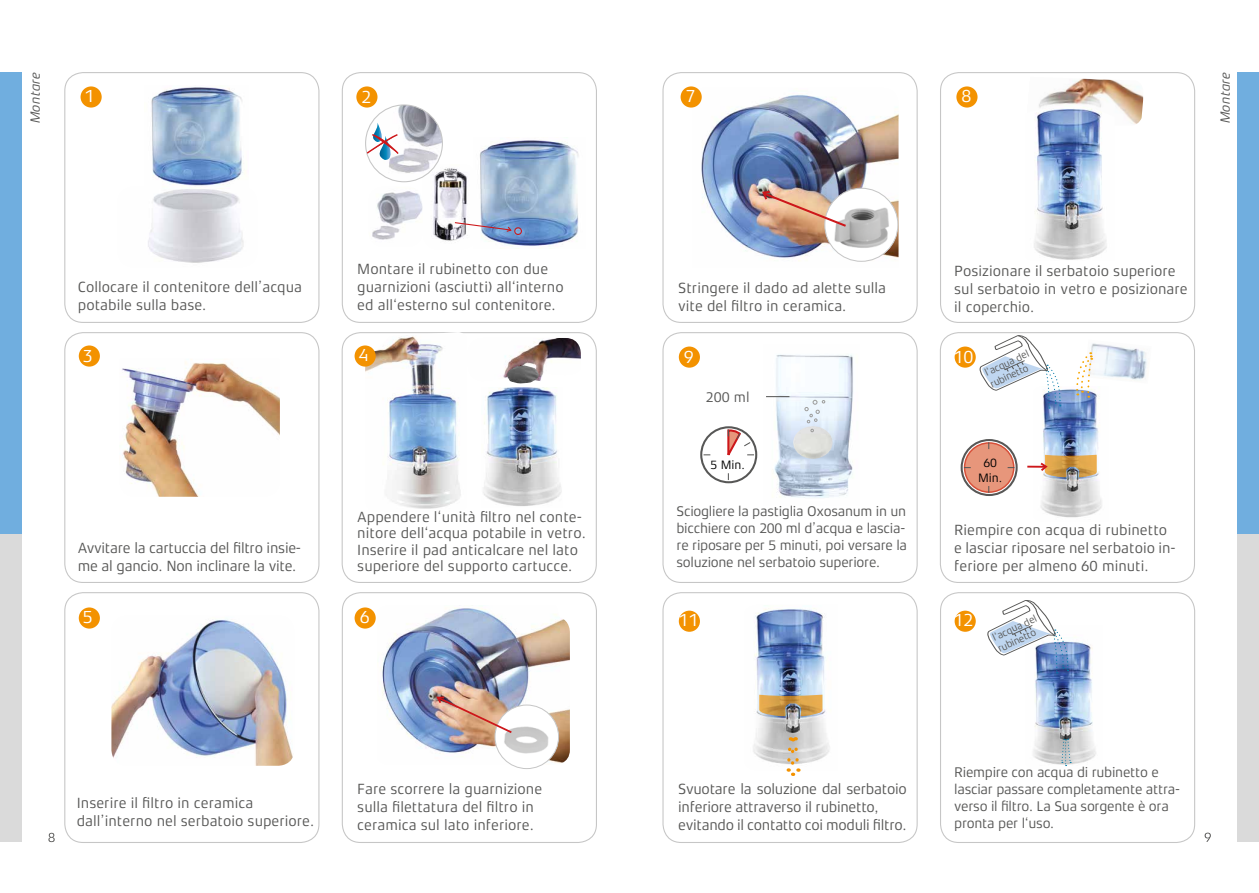
<style>
.page{position:relative;width:1259px;height:893px;background:#fff}
.page>*{position:absolute;margin:0;border:0;box-sizing:border-box;transform-origin:0 0}
.t1{font:18px "Xenois Sans Pro";color:#fff}
.t2{font:15px/18px "Xenois Sans Pro";color:#575756}
.t3{font:15px/18px "Xenois Sans Pro";letter-spacing:-.02em;color:#575756}
.t4{font:14.4px "Xenois Sans Pro";color:#575756}
.t5{font:14.25px/17.1px "Xenois Sans Pro";letter-spacing:-.02em;color:#575756}
.t6{font:italic 13.5px "Xenois Sans Pro";color:#575756}
.t7{font:12.3px/14.9px "Xenois Sans Pro";color:#000;text-align:center}
.t8{font:10.35px/12.5px "Xenois Sans Pro";color:#575756}
</style>
<div class="page">
<div style="left:342px;top:332px;width:255px;height:251px;border:1px solid #c6c6c6;border-radius:18px"></div>
<div style="left:940px;top:72px;width:255px;height:251px;border:1px solid #c6c6c6;border-radius:18px"></div>
<div style="left:662px;top:332px;width:255px;height:251px;border:1px solid #c6c6c6;border-radius:18px"></div>
<div style="left:662px;top:592px;width:255px;height:251px;border:1px solid #c6c6c6;border-radius:18px"></div>
<div style="left:662px;top:72px;width:255px;height:251px;border:1px solid #c6c6c6;border-radius:18px"></div>
<div style="left:940px;top:332px;width:255px;height:251px;border:1px solid #c6c6c6;border-radius:18px"></div>
<div style="left:342px;top:72px;width:255px;height:251px;border:1px solid #c6c6c6;border-radius:18px"></div>
<div style="left:64px;top:332px;width:255px;height:251px;border:1px solid #c6c6c6;border-radius:18px"></div>
<div style="left:64px;top:592px;width:255px;height:251px;border:1px solid #c6c6c6;border-radius:18px"></div>
<svg style="left:1204px;top:833px;width:6px;height:9px"></svg>
<img style="left:122px;top:361px;width:158px;height:136px">
<img style="left:480px;top:140px;width:99px;height:109px">
<div style="left:64px;top:72px;width:255px;height:251px;border:1px solid #c6c6c6;border-radius:18px"></div>
<img style="left:423px;top:164px;width:44px;height:77px">
<div style="left:514px;top:227px;width:8px;height:8px;border:1px solid #cd171a;border-radius:50%"></div>
<svg style="left:454px;top:221px;width:58px;height:12px"></svg>
<img style="left:372px;top:191px;width:50px;height:49px">
<img style="left:365px;top:105px;width:77px;height:77px;border-radius:38px">
<svg style="left:366px;top:123px;width:33px;height:37px"></svg>
<img style="left:148px;top:188px;width:96px;height:75px">
<img style="left:503px;top:338px;width:78px;height:43px">
<img style="left:694px;top:93px;width:204px;height:169px">
<div style="left:825px;top:188px;width:73px;height:73px;background:#fff;border-radius:50%"></div>
<img style="left:825px;top:202px;width:73px;height:59px">
<svg style="left:760px;top:190px;width:88px;height:38px;background:#dbb29b"></svg>
<img style="left:483px;top:388px;width:79px;height:118px">
<img style="left:507px;top:365px;width:32px;height:18px">
<div style="left:700px;top:426px;width:57px;height:57px;border:2px solid #575756;border-radius:50%"></div>
<svg style="left:726px;top:426px;width:28px;height:37px"></svg>
<img style="left:766px;top:354px;width:87px;height:144px">
<img style="left:793px;top:426px;width:39px;height:33px">
<svg style="left:804px;top:400px;width:21px;height:23px"></svg>
<svg style="left:766px;top:396px;width:23px;height:1px"></svg>
<img style="left:753px;top:608px;width:77px;height:156px">
<svg style="left:785px;top:737px;width:16px;height:39px"></svg>
<svg style="left:759px;top:695px;width:63px;height:21px"></svg>
<div style="left:81px;top:86px;width:21px;height:22px;background:#f39200;border-radius:50%"></div>
<div style="left:342px;top:592px;width:255px;height:251px;border:1px solid #c6c6c6;border-radius:18px"></div>
<img style="left:111px;top:619px;width:182px;height:147px">
<img style="left:151px;top:87px;width:92px;height:99px">
<img style="left:365px;top:332px;width:102px;height:177px">
<img style="left:380px;top:607px;width:190px;height:156px">
<div style="left:495px;top:705px;width:63px;height:64px;background:#fff;border-radius:50%"></div>
<img style="left:495px;top:710px;width:63px;height:56px">
<div style="left:494px;top:705px;width:65px;height:64px;border:1px solid #c6c6c6;border-radius:50%"></div>
<img style="left:435px;top:696px;width:79px;height:39px">
<img style="left:1040px;top:389px;width:62px;height:129px">
<img style="left:1091px;top:343px;width:56px;height:37px">
<div style="left:964px;top:443px;width:49px;height:49px;background:#e7967b;border-radius:50%"></div>
<div style="left:963px;top:442px;width:51px;height:51px;border:2px solid #d74f38;border-radius:50%"></div>
<div style="left:960px;top:439px;width:57px;height:57px;border:2px solid #575756;border-radius:50%"></div>
<svg style="left:1075px;top:352px;width:17px;height:46px"></svg>
<svg style="left:1027px;top:455px;width:69px;height:22px"></svg>
<div style="left:356px;top:86px;width:21px;height:22px;background:#f39200;border-radius:50%"></div>
<div style="left:79px;top:345px;width:21px;height:22px;background:#f39200;border-radius:50%"></div>
<div style="left:354px;top:345px;width:22px;height:22px;background:#f39200;border-radius:50%"></div>
<div style="left:79px;top:607px;width:21px;height:22px;background:#f39200;border-radius:50%"></div>
<div style="left:354px;top:607px;width:22px;height:22px;background:#f39200;border-radius:50%"></div>
<div style="left:680px;top:86px;width:22px;height:22px;background:#f39200;border-radius:50%"></div>
<div style="left:956px;top:86px;width:21px;height:22px;background:#f39200;border-radius:50%"></div>
<div style="left:679px;top:347px;width:21px;height:21px;background:#f39200;border-radius:50%"></div>
<div style="left:954px;top:347px;width:21px;height:21px;background:#f39200;border-radius:50%"></div>
<div style="left:679px;top:611px;width:21px;height:21px;background:#f39200;border-radius:50%"></div>
<svg style="left:48px;top:833px;width:7px;height:9px"></svg>
<div style="left:1237px;top:72px;width:22px;height:769px;background:#dadada"></div>
<div style="left:1237px;top:72px;width:22px;height:462px;background:#70aedf"></div>
<div style="left:0;top:72px;width:21px;height:769px;background:#dadada"></div>
<div style="left:0;top:72px;width:21px;height:462px;background:#70aedf"></div>
<img style="left:1039px;top:78px;width:105px;height:46px">
<img style="left:1034px;top:105px;width:80px;height:155px">
<div style="left:940px;top:592px;width:255px;height:251px;border:1px solid #c6c6c6;border-radius:18px"></div>
<img style="left:1033px;top:641px;width:63px;height:124px">
<svg style="left:1061px;top:739px;width:10px;height:27px"></svg>
<div style="left:954px;top:611px;width:21px;height:21px;background:#f39200;border-radius:50%"></div>
<svg style="left:987px;top:600px;width:81px;height:73px"></svg>
<svg style="left:969px;top:332px;width:92px;height:77px"></svg>
<p class="t6" style="left:28px;top:123px;width:53px;rotate:-90deg">Montare</p>
<p class="t6" style="left:1217px;top:123px;width:53px;rotate:-90deg">Montare</p>
<p class="t1" style="left:685px;top:86px;width:11px">7</p>
<p class="t1" style="left:961px;top:86px;width:11px">8</p>
<p class="t1" style="left:85px;top:86px;width:11px">1</p>
<p class="t1" style="left:361px;top:87px;width:11px">2</p>
<p class="t2" style="left:78px;top:278px;width:226px">Collocare il contenitore dell’acqua potabile sulla base.</p>
<p class="t2" style="left:357px;top:260px;width:208px">Montare il rubinetto con due guarnizioni (asciutti) all‘interno ed all‘esterno sul contenitore.</p>
<p class="t2" style="left:954px;top:262px;width:235px">Posizionare il serbatoio superiore sul serbatoio in vetro e posizionare il coperchio.</p>
<p class="t2" style="left:678px;top:279px;width:209px">Stringere il dado ad alette sulla vite del filtro in ceramica.</p>
<p class="t1" style="left:83px;top:346px;width:11px">3</p>
<p class="t1" style="left:359px;top:345px;width:11px">4</p>
<p class="t3" style="left:78px;top:538px;width:225px">Avvitare la cartuccia del filtro insie&shy;me al gancio. Non inclinare la vite.</p>
<p class="t2" style="left:357px;top:508px;width:230px;line-height:16.5px">Appendere l‘unità filtro nel conte&shy;nitore dell‘acqua potabile in vetro.<br>Inserire il pad anticalcare nel lato superiore del supporto cartucce.</p>
<p class="t1" style="left:83px;top:607px;width:11px">5</p>
<p class="t1" style="left:360px;top:607px;width:11px">6</p>
<p class="t2" style="left:77px;top:794px;width:239px">Inserire il filtro in ceramica dall’interno nel serbatoio superiore.</p>
<p class="t2" style="left:357px;top:779px;width:186px">Fare scorrere la guarnizione sulla filettatura del filtro in ceramica sul lato inferiore.</p>
<p class="t1" style="left:684px;top:347px;width:11px">9</p>
<p class="t1" style="left:953px;top:347px;width:21px">10</p>
<p class="t4" style="left:706px;top:389px;width:45px">200 ml</p>
<p class="t8" style="left:982px;top:367px;width:49px;rotate:-25deg">l‘acqua del rubinetto</p>
<p class="t7" style="left:710px;top:457px;width:36px">5 Min.</p>
<p class="t5" style="left:676px;top:502px;width:232px">Sciogliere la pastiglia Oxosanum in un bicchiere con 200 ml d’acqua e lascia&shy;re riposare per 5 minuti, poi versare la soluzione nel serbatoio superiore.</p>
<p class="t1" style="left:678px;top:610px;width:21px">11</p>
<p class="t3" style="left:678px;top:780px;width:230px">Svuotare la soluzione dal serbatoio inferiore attraverso il rubinetto, evitando il contatto coi moduli filtro.</p>
<p class="t7" style="left:978px;top:455px;width:26px">60<br>Min.</p>
<p class="t2" style="left:954px;top:521px;width:223px">Riempire con acqua di rubinetto e lasciar riposare nel serbatoio in&shy;feriore per almeno 60 minuti.</p>
<p class="t1" style="left:953px;top:610px;width:21px">12</p>
<p class="t8" style="left:990px;top:632px;width:49px;rotate:-25deg">l‘acqua del rubinetto</p>
<p class="t5" style="left:954px;top:763px;width:227px">Riempire con acqua di rubinetto e lasciar passare completamente attra&shy;verso il filtro. La Sua sorgente è ora pronta per l‘uso.</p>
</div>
